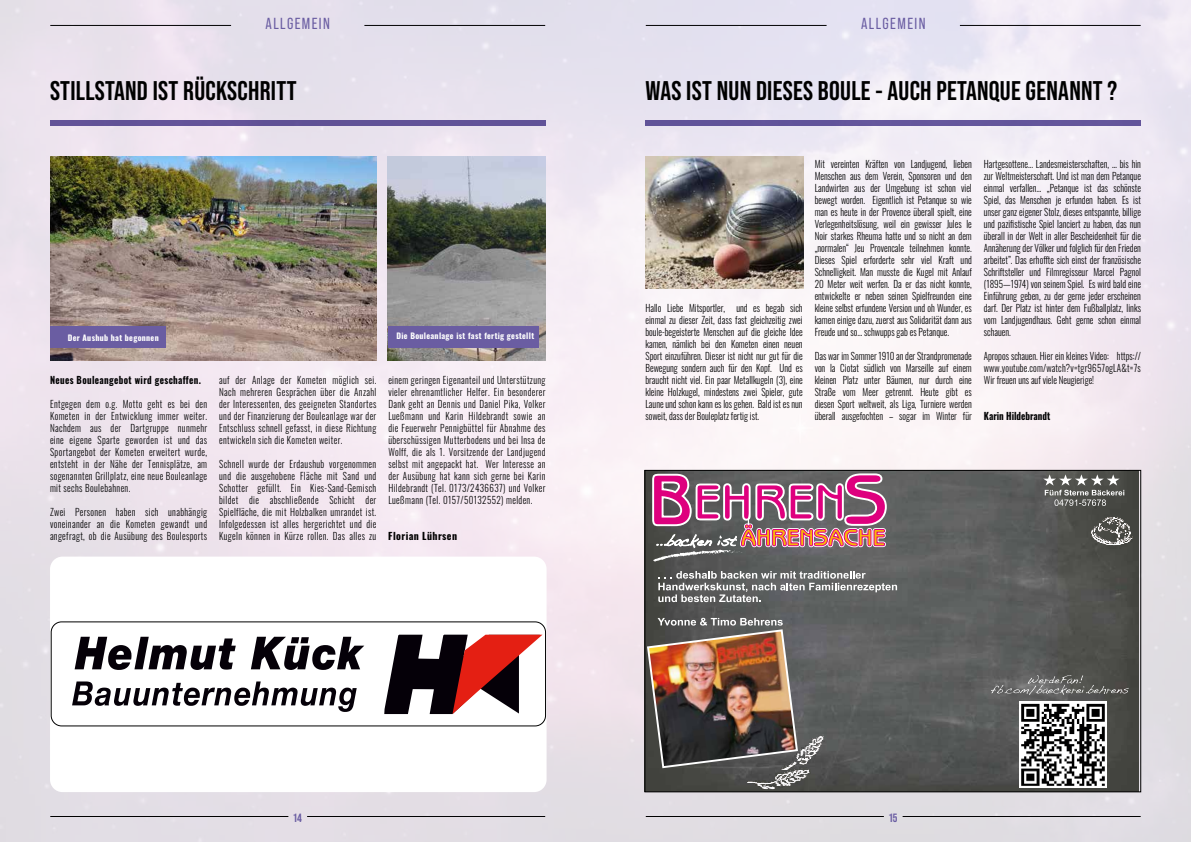
<style>
.page{position:relative;width:1191px;height:842px;background:#fff}
.page>*{position:absolute;margin:0;border:0;box-sizing:border-box;transform-origin:0 0}
.t1{font:700 27px "Bebas Neue Pro";letter-spacing:.01em;color:#000}
.t2{font:16px "Bebas Neue Pro";letter-spacing:.09em;color:#6a5da2}
.t3{font:700 12px "Bebas Neue Pro";color:#6a5da2}
.t4{font:300 10px/12px "Oswald";letter-spacing:.025em;color:#020203;text-align:justify;scale:.91 1}
.t5{font:700 10px "Oswald";letter-spacing:.04em;color:#020203;scale:.91 1}
.t6{font:700 10px "Oswald";color:#020203;scale:.91 1}
.t7{font:700 10px "Oswald";letter-spacing:.04em;color:#000}
.t8{font:700 8px "Oswald";letter-spacing:.04em;color:#fff}
</style>
<div class="page">
<img style="left:0;top:0;width:1191px;height:842px">
<hr style="left:364px;top:25px;width:181px;height:1px;background:#020203">
<hr style="left:50px;top:25px;width:181px;height:1px;background:#020203">
<hr style="left:50px;top:816px;width:238px;height:1px;background:#000">
<hr style="left:307px;top:816px;width:238px;height:1px;background:#020203">
<div style="left:50px;top:120px;width:495px;height:6px;background:#615297"></div>
<img style="left:50px;top:156px;width:326px;height:204px">
<img style="left:388px;top:156px;width:157px;height:204px">
<div style="left:50px;top:327px;width:116px;height:21px;background:#6a5da2"></div>
<div style="left:388px;top:327px;width:151px;height:21px;background:#6a5da2"></div>
<hr style="left:960px;top:25px;width:180px;height:1px;background:#020203">
<hr style="left:646px;top:25px;width:180px;height:1px;background:#020203">
<hr style="left:646px;top:816px;width:238px;height:1px;background:#000">
<hr style="left:902px;top:816px;width:238px;height:1px;background:#020203">
<div style="left:645px;top:120px;width:496px;height:6px;background:#63559b"></div>
<img style="left:645px;top:156px;width:158px;height:132px">
<img style="left:646px;top:472px;width:492px;height:318px">
<img style="left:1020px;top:701px;width:86px;height:87px">
<svg style="left:991px;top:675px;width:137px;height:20px;background:#6c6c6a"></svg>
<svg style="left:1091px;top:517px;width:43px;height:29px"></svg>
<svg style="left:1043px;top:474px;width:81px;height:32px;background:#72726f"></svg>
<svg style="left:651px;top:472px;width:246px;height:130px;background:#8d6e7b"></svg>
<img style="left:646px;top:618px;width:178px;height:172px">
<div style="left:644px;top:470px;width:497px;height:322px;border:1px solid #000"></div>
<div style="left:50px;top:557px;width:496px;height:235px;background:#fff;border-radius:12px"></div>
<svg style="left:384px;top:635px;width:158px;height:79px"></svg>
<svg style="left:75px;top:637px;width:289px;height:33px"></svg>
<svg style="left:72px;top:681px;width:285px;height:31px"></svg>
<div style="left:51px;top:622px;width:495px;height:104px;border:1px solid #000;border-radius:10px"></div>
<h2 class="t2" style="left:265px;top:15px;width:66px">ALLGEMEIN</h2>
<h1 class="t1" style="left:50px;top:76px;width:248px">STILLSTAND IST RÜCKSCHRITT</h1>
<p class="t8" style="left:68px;top:333px;width:92px">Der Aushub hat begonnen</p>
<p class="t8" style="left:396px;top:331px;width:139px">Die Bouleanlage ist fast fertig gestellt</p>
<p class="t5" style="left:50px;top:375px;width:167px">Neues Bouleangebot wird geschaffen.</p>
<p class="t4" style="left:50px;top:397px;width:174px">Entgegen dem o.g. Motto geht es bei den Kometen in der Entwicklung immer weiter.<br>Nachdem aus der Dartgruppe nunmehr eine eigene Sparte geworden ist und das Sportangebot der Kometen erweitert wurde, entsteht in der Nähe der Tennisplätze, am sogenannten Grillplatz, eine neue Bouleanlage mit sechs Boulebahnen.</p>
<p class="t4" style="left:50px;top:505px;width:174px">Zwei Personen haben sich unabhängig voneinander an die Kometen gewandt und angefragt, ob die Ausübung des Boulesports</p>
<p class="t4" style="left:219px;top:373px;width:174px">auf der Anlage der Kometen möglich sei.<br>Nach mehreren Gesprächen über die Anzahl der Interessenten, des geeigneten Standortes und der Finanzierung der Bouleanlage war der Entschluss schnell gefasst, in diese Richtung entwickeln sich die Kometen weiter.</p>
<p class="t4" style="left:219px;top:457px;width:174px">Schnell wurde der Erdaushub vorgenommen und die ausgehobene Fläche mit Sand und Schotter gefüllt. Ein Kies-Sand-Gemisch bildet die abschließende Schicht der Spielfläche, die mit Holzbalken umrandet ist.<br>Infolgedessen ist alles hergerichtet und die Kugeln können in Kürze rollen. Das alles zu</p>
<p class="t4" style="left:388px;top:373px;width:174px">einem geringen Eigenanteil und Unterstützung vieler ehrenamtlicher Helfer. Ein besonderer Dank geht an Dennis und Daniel Pika, Volker Lueßmann und Karin Hildebrandt sowie an die Feuerwehr Pennigbüttel für Abnahme des überschüssigen Mutterbodens und bei Insa de Wolff, die als 1. Vorsitzende der Landjugend selbst mit angepackt hat. Wer Interesse an der Ausübung hat kann sich gerne bei Karin Hildebrandt (Tel. 0173/2436637) und Volker Lueßmann (Tel. 0157/50132552) melden.</p>
<p class="t7" style="left:388px;top:531px;width:70px">Florian Lührsen</p>
<h2 class="t2" style="left:861px;top:15px;width:66px">ALLGEMEIN</h2>
<h1 class="t1" style="left:645px;top:76px;width:473px">WAS IST NUN DIESES BOULE - AUCH PETANQUE GENANNT ?</h1>
<p class="t4" style="left:645px;top:301px;width:174px">Hallo Liebe Mitsportler, und es begab sich einmal zu dieser Zeit, dass fast gleichzeitig zwei boule-begeisterte Menschen auf die gleiche Idee kamen, nämlich bei den Kometen einen neuen Sport einzuführen. Dieser ist nicht nur gut für die Bewegung sondern auch für den Kopf. Und es braucht nicht viel. Ein paar Metallkugeln (3), eine kleine Holzkugel, mindestens zwei Spieler, gute Laune und schon kann es los gehen. Bald ist es nun soweit, dass der Bouleplatz fertig ist.</p>
<p class="t4" style="left:814px;top:157px;width:174px">Mit vereinten Kräften von Landjugend, lieben Menschen aus dem Verein, Sponsoren und den Landwirten aus der Umgebung ist schon viel bewegt worden. Eigentlich ist Petanque so wie man es heute in der Provence überall spielt, eine Verlegenheitslösung, weil ein gewisser Jules le Noir starkes Rheuma hatte und so nicht an dem „normalen“ Jeu Provencale teilnehmen konnte.<br>Dieses Spiel erforderte sehr viel Kraft und Schnelligkeit. Man musste die Kugel mit Anlauf 20 Meter weit werfen. Da er das nicht konnte, entwickelte er neben seinen Spielfreunden eine kleine selbst erfundene Version und oh Wunder, es kamen einige dazu, zuerst aus Solidarität dann aus Freude und so... schwupps gab es Petanque.</p>
<p class="t4" style="left:814px;top:349px;width:174px">Das war im Sommer 1910 an der Strandpromenade von la Ciotat südlich von Marseille auf einem kleinen Platz unter Bäumen, nur durch eine Straße vom Meer getrennt. Heute gibt es diesen Sport weltweit, als Liga, Turniere werden überall ausgefochten – sogar im Winter für</p>
<p class="t4" style="left:983px;top:157px;width:174px">Hartgesottene... Landesmeisterschaften, … bis hin zur Weltmeisterschaft. Und ist man dem Petanque einmal verfallen... „Petanque ist das schönste Spiel, das Menschen je erfunden haben. Es ist unser ganz eigener Stolz, dieses entspannte, billige und pazifistische Spiel lanciert zu haben, das nun überall in der Welt in aller Bescheidenheit für die Annäherung der Völker und folglich für den Frieden arbeitet”. Das erhoffte sich einst der französische Schriftsteller und Filmregisseur Marcel Pagnol (1895—1974) von seinem Spiel. Es wird bald eine Einführung geben, zu der gerne jeder erscheinen darf. Der Platz ist hinter dem Fußballplatz, links vom Landjugendhaus. Geht gerne schon einmal schauen.</p>
<p class="t4" style="left:983px;top:349px;width:174px">Apropos schauen. Hier ein kleines Video: https:// www.youtube.com/watch?v=tgr9657ogLA&amp;t=7s Wir freuen uns auf viele Neugierige!</p>
<p class="t6" style="left:983px;top:411px;width:75px">Karin Hildebrandt</p>
<p class="t3" style="left:293px;top:811px;width:10px">14</p>
<p class="t3" style="left:889px;top:811px;width:10px">15</p>
</div>
